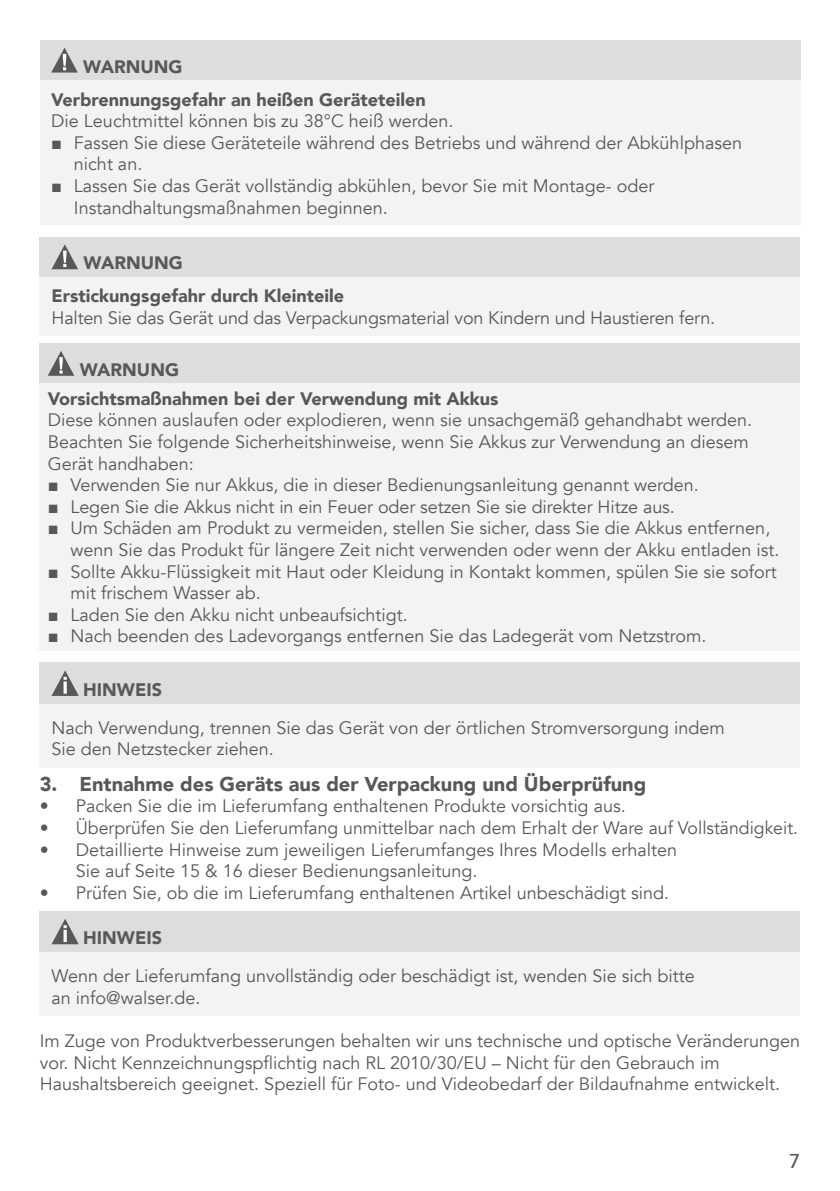
<style>
.page{position:relative;width:840px;height:1191px;background:#fff}
.page>*{position:absolute;margin:0;border:0;box-sizing:border-box;transform-origin:0 0}
.Überschrift{font:900 20px "Avenir LT";color:#57585a}
.t1{font:500 20px "Avenir";color:#57585a}
.Fließtext{font:18px/21.6px "Avenir";color:#57585a}
.Fließtext_fett{font:900 18px "Avenir LT";color:#57585a}
.Hinweis{font:900 18px "Avenir LT Std";color:#57585a}
.s1{font-family:"Arial";font-weight:700}
</style>
<div class="page">
<div style="left:40px;top:40px;width:759px;height:40px;background:#dcdddf"></div>
<div style="left:40px;top:80px;width:759px;height:145px;background:#f2f3f4"></div>
<svg style="left:51px;top:48px;width:27px;height:25px"></svg>
<div style="left:40px;top:237px;width:759px;height:40px;background:#dcdddf"></div>
<div style="left:40px;top:277px;width:759px;height:58px;background:#f2f3f4"></div>
<svg style="left:51px;top:244px;width:27px;height:25px"></svg>
<div style="left:40px;top:343px;width:759px;height:40px;background:#dcdddf"></div>
<div style="left:40px;top:383px;width:759px;height:267px;background:#f2f3f4"></div>
<svg style="left:48px;top:351px;width:26px;height:25px"></svg>
<div style="left:40px;top:662px;width:759px;height:42px;background:#dcdddf"></div>
<div style="left:40px;top:704px;width:759px;height:63px;background:#f2f3f4"></div>
<svg style="left:51px;top:670px;width:28px;height:26px"></svg>
<svg style="left:63px;top:681px;width:4px;height:12px"></svg>
<div style="left:40px;top:910px;width:759px;height:42px;background:#dcdddf"></div>
<div style="left:40px;top:952px;width:759px;height:63px;background:#f2f3f4"></div>
<svg style="left:51px;top:919px;width:28px;height:25px"></svg>
<svg style="left:63px;top:929px;width:4px;height:13px"></svg>
<p class="Fließtext_fett" style="left:83px;top:55px;width:101px">WARNUNG</p>
<p class="Fließtext_fett" style="left:51px;top:88px;width:376px">Verbrennungsgefahr an heißen Geräteteilen</p>
<p class="Fließtext" style="left:51px;top:111px;width:403px">Die Leuchtmittel können bis zu 38°C heiß werden.</p>
<p class="Fließtext" style="left:74px;top:132px;width:669px;text-indent:-23px"><span class="s1">■</span> Fassen Sie diese Geräteteile während des Betriebs und während der Abkühlphasen nicht an.</p>
<p class="Fließtext" style="left:74px;top:175px;width:582px;text-indent:-23px"><span class="s1">■</span> Lassen Sie das Gerät vollständig abkühlen, bevor Sie mit Montage- oder<br>Instandhaltungsmaßnahmen beginnen.</p>
<p class="Fließtext_fett" style="left:83px;top:252px;width:101px">WARNUNG</p>
<p class="Fließtext_fett" style="left:51px;top:285px;width:294px">Erstickungsgefahr durch Kleinteile</p>
<p class="Fließtext" style="left:51px;top:307px;width:664px">Halten Sie das Gerät und das Verpackungsmaterial von Kindern und Haustieren fern.</p>
<p class="Fließtext_fett" style="left:80px;top:359px;width:101px">WARNUNG</p>
<p class="Fließtext_fett" style="left:48px;top:387px;width:452px">Vorsichtsmaßnahmen bei der Verwendung mit Akkus</p>
<p class="Fließtext" style="left:48px;top:410px;width:705px">Diese können auslaufen oder explodieren, wenn sie unsachgemäß gehandhabt werden.<br>Beachten Sie folgende Sicherheitshinweise, wenn Sie Akkus zur Verwendung an diesem<br>Gerät handhaben:</p>
<p class="Fließtext" style="left:48px;top:474px;width:652px"><span class="s1">■</span> Verwenden Sie nur Akkus, die in dieser Bedienungsanleitung genannt werden.</p>
<p class="Fließtext" style="left:48px;top:496px;width:628px"><span class="s1">■</span> Legen Sie die Akkus nicht in ein Feuer oder setzen Sie sie direkter Hitze aus.</p>
<p class="Fließtext" style="left:70px;top:518px;width:710px;text-indent:-23px"><span class="s1">■</span> Um Schäden am Produkt zu vermeiden, stellen Sie sicher, dass Sie die Akkus entfernen, wenn Sie das Produkt für längere Zeit nicht verwenden oder wenn der Akku entladen ist.</p>
<p class="Fließtext" style="left:70px;top:561px;width:707px;text-indent:-23px"><span class="s1">■</span> Sollte Akku-Flüssigkeit mit Haut oder Kleidung in Kontakt kommen, spülen Sie sie sofort mit frischem Wasser ab.</p>
<p class="Fließtext" style="left:48px;top:604px;width:361px"><span class="s1">■</span> Laden Sie den Akku nicht unbeaufsichtigt.</p>
<p class="Fließtext" style="left:48px;top:626px;width:660px"><span class="s1">■</span> Nach beenden des Ladevorgangs entfernen Sie das Ladegerät vom Netzstrom.</p>
<p class="Hinweis" style="left:83px;top:679px;width:80px">HINWEIS</p>
<p class="Fließtext" style="left:51px;top:717px;width:674px">Nach Verwendung, trennen Sie das Gerät von der örtlichen Stromversorgung indem<br>Sie den Netzstecker ziehen.</p>
<p class="Überschrift" style="left:40px;top:771px;width:607px">3. Entnahme des Geräts aus der Verpackung und Überprüfung</p>
<p class="Fließtext" style="left:40px;top:795px;width:587px">• Packen Sie die im Lieferumfang enthaltenen Produkte vorsichtig aus.</p>
<p class="Fließtext" style="left:40px;top:817px;width:759px">• Überprüfen Sie den Lieferumfang unmittelbar nach dem Erhalt der Ware auf Vollständigkeit.</p>
<p class="Fließtext" style="left:76px;top:839px;width:602px;text-indent:-36px">• Detaillierte Hinweise zum jeweiligen Lieferumfanges Ihres Modells erhalten<br>Sie auf Seite 15 &amp; 16 dieser Bedienungsanleitung.</p>
<p class="Fließtext" style="left:40px;top:882px;width:630px">• Prüfen Sie, ob die im Lieferumfang enthaltenen Artikel unbeschädigt sind.</p>
<p class="Hinweis" style="left:83px;top:927px;width:80px">HINWEIS</p>
<p class="Fließtext" style="left:51px;top:965px;width:644px">Wenn der Lieferumfang unvollständig oder beschädigt ist, wenden Sie sich bitte an info@walser.de.</p>
<p class="Fließtext" style="left:40px;top:1030px;width:761px">Im Zuge von Produktverbesserungen behalten wir uns technische und optische Veränderungen vor. Nicht Kennzeichnungspflichtig nach RL 2010/30/EU – Nicht für den Gebrauch im<br>Haushaltsbereich geeignet. Speziell für Foto- und Videobedarf der Bildaufnahme entwickelt.</p>
<p class="t1" style="left:788px;top:1144px;width:13px">7</p>
</div>
